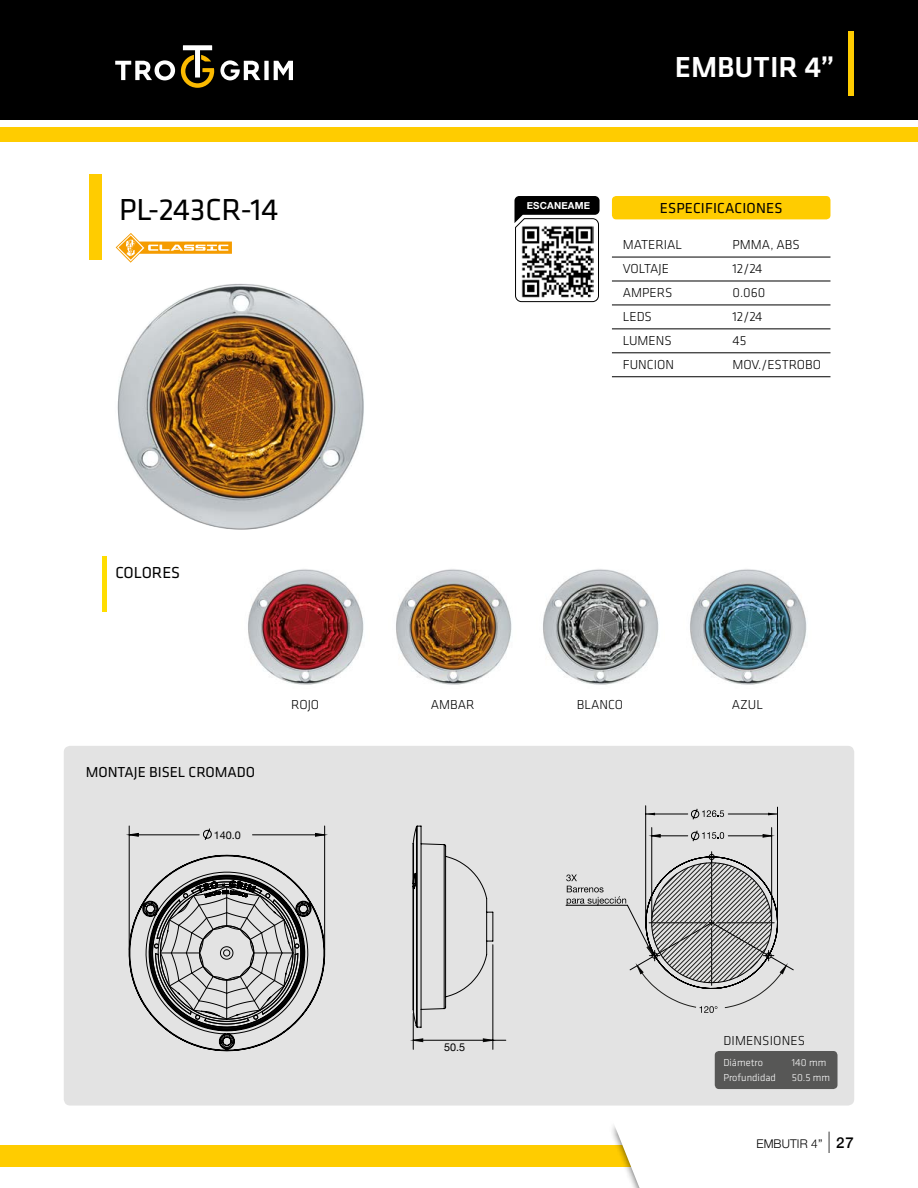
<style>
.page{position:relative;width:918px;height:1188px;background:#fff}
.page>*{position:absolute;margin:0;border:0;box-sizing:border-box;transform-origin:0 0}
.t1{font:31.5px "Klavika CH";color:#000}
.t2{font:500 30px "Klavika CH";color:#fff}
.t3{font:16.5px "Klavika CH";color:#000}
.t4{font:15px "Klavika CH";color:#000}
.t5{font:500 15px "Helvetica Neue";color:#000}
.t6{font:300 13.5px/24px "Klavika CH";color:#000}
.t7{font:300 12px "Helvetica Neue";letter-spacing:.01em;color:#000}
.t8{font:10.8px "Helvetica Neue";color:#000}
.t9{font:300 10.5px/15px "Klavika CH";color:#fff}
.t10{font:700 9.75px "Helvetica Neue";letter-spacing:.02em;color:#fff}
.s1{font-weight:100;font-size:29.7px}
</style>
<div class="page">
<div style="left:0;top:1146px;width:727px;height:21px;background:#fc0"></div>
<div style="left:0;top:0;width:918px;height:119px;background:#000"></div>
<svg style="left:115px;top:60px;width:60px;height:20px"></svg>
<svg style="left:220px;top:60px;width:73px;height:20px"></svg>
<svg style="left:181px;top:45px;width:33px;height:43px"></svg>
<svg style="left:610px;top:1126px;width:117px;height:62px"></svg>
<div style="left:0;top:127px;width:918px;height:15px;background:#fc0"></div>
<div style="left:848px;top:31px;width:5px;height:65px;background:#fc0"></div>
<img style="left:117px;top:284px;width:247px;height:246px">
<hr style="left:102px;top:557px;width:4px;height:55px;background:#fd0">
<div style="left:89px;top:174px;width:13px;height:85px;background:#fc0"></div>
<div style="left:64px;top:746px;width:790px;height:360px;background:#e3e3e3;border-radius:6px"></div>
<div style="left:715px;top:1051px;width:123px;height:38px;background:#575756;border-radius:4px"></div>
<img style="left:248px;top:569px;width:116px;height:116px">
<img style="left:396px;top:569px;width:116px;height:116px">
<img style="left:543px;top:569px;width:116px;height:116px">
<img style="left:690px;top:569px;width:117px;height:116px">
<div style="left:612px;top:196px;width:218px;height:23px;background:#fc0;border-radius:4px"></div>
<hr style="left:612px;top:257px;width:218px;height:1px;background:#000">
<hr style="left:612px;top:281px;width:218px;height:1px;background:#000">
<hr style="left:612px;top:305px;width:218px;height:1px;background:#000">
<hr style="left:612px;top:329px;width:218px;height:1px;background:#000">
<hr style="left:612px;top:353px;width:218px;height:1px;background:#000">
<hr style="left:612px;top:376px;width:218px;height:1px;background:#000">
<svg style="left:116px;top:233px;width:116px;height:30px"></svg>
<hr style="left:413px;top:1040px;width:80px;height:1px;background:#000">
<hr style="left:493px;top:945px;width:1px;height:104px;background:#000">
<hr style="left:413px;top:1013px;width:1px;height:36px;background:#000">
<svg style="left:483px;top:1038px;width:23px;height:4px"></svg>
<svg style="left:413px;top:1038px;width:10px;height:4px"></svg>
<svg style="left:413px;top:825px;width:81px;height:203px"></svg>
<svg style="left:203px;top:828px;width:9px;height:12px"></svg>
<hr style="left:253px;top:835px;width:72px;height:1px;background:#000">
<hr style="left:129px;top:835px;width:70px;height:1px;background:#000">
<hr style="left:324px;top:826px;width:1px;height:124px;background:#000">
<hr style="left:129px;top:826px;width:1px;height:124px;background:#000">
<svg style="left:315px;top:833px;width:10px;height:4px"></svg>
<svg style="left:129px;top:833px;width:10px;height:4px"></svg>
<svg style="left:129px;top:855px;width:196px;height:196px"></svg>
<hr style="left:771px;top:828px;width:1px;height:91px;background:#000">
<hr style="left:651px;top:828px;width:1px;height:91px;background:#000">
<svg style="left:651px;top:830px;width:121px;height:12px"></svg>
<hr style="left:777px;top:807px;width:1px;height:116px;background:#000">
<hr style="left:645px;top:806px;width:1px;height:115px;background:#000">
<svg style="left:646px;top:808px;width:131px;height:12px"></svg>
<svg style="left:565px;top:851px;width:229px;height:162px"></svg>
<svg style="left:515px;top:196px;width:85px;height:107px"></svg>
<h1 class="t1" style="left:119px;top:192px;width:161px">PL-243CR-14</h1>
<h2 class="t2" style="left:675px;top:51px;width:161px">EMBUTIR 4”</h2>
<p class="t10" style="left:527px;top:197px;width:65px">ESCANEAME</p>
<p class="t4" style="left:660px;top:200px;width:124px">ESPECIFICACIONES</p>
<p class="t6" style="left:623px;top:233px;width:61px">MATERIAL<br>VOLTAJE<br>AMPERS<br>LEDS<br>LUMENS<br>FUNCION</p>
<p class="t6" style="left:732px;top:233px;width:90px">PMMA, ABS<br>12/24<br>0.060<br>12/24<br>45<br>MOV./ESTROBO</p>
<p class="t3" style="left:115px;top:563px;width:66px">COLORES</p>
<p class="t4" style="left:86px;top:764px;width:171px">MONTAJE BISEL CROMADO</p>
<p class="t8" style="left:214px;top:827px;width:29px">140.0</p>
<p class="t6" style="left:291px;top:692px;width:29px">ROJO</p>
<p class="t6" style="left:431px;top:692px;width:45px">AMBAR</p>
<p class="t6" style="left:577px;top:692px;width:48px">BLANCO</p>
<p class="t6" style="left:732px;top:692px;width:33px">AZUL</p>
<p class="t8" style="left:444px;top:1039px;width:23px">50.5</p>
<p class="t6" style="left:723px;top:1028px;width:83px">DIMENSIONES</p>
<p class="t9" style="left:723px;top:1056px;width:54px">Diámetro<br>Profundidad</p>
<p class="t9" style="left:792px;top:1056px;width:40px">140 mm<br>50.5 mm</p>
<p class="t7" style="left:756px;top:1134px;width:68px">EMBUTIR 4”</p>
<p class="t5" style="left:828px;top:1131px;width:27px"><span class="s1">I</span> 27</p>
</div>
